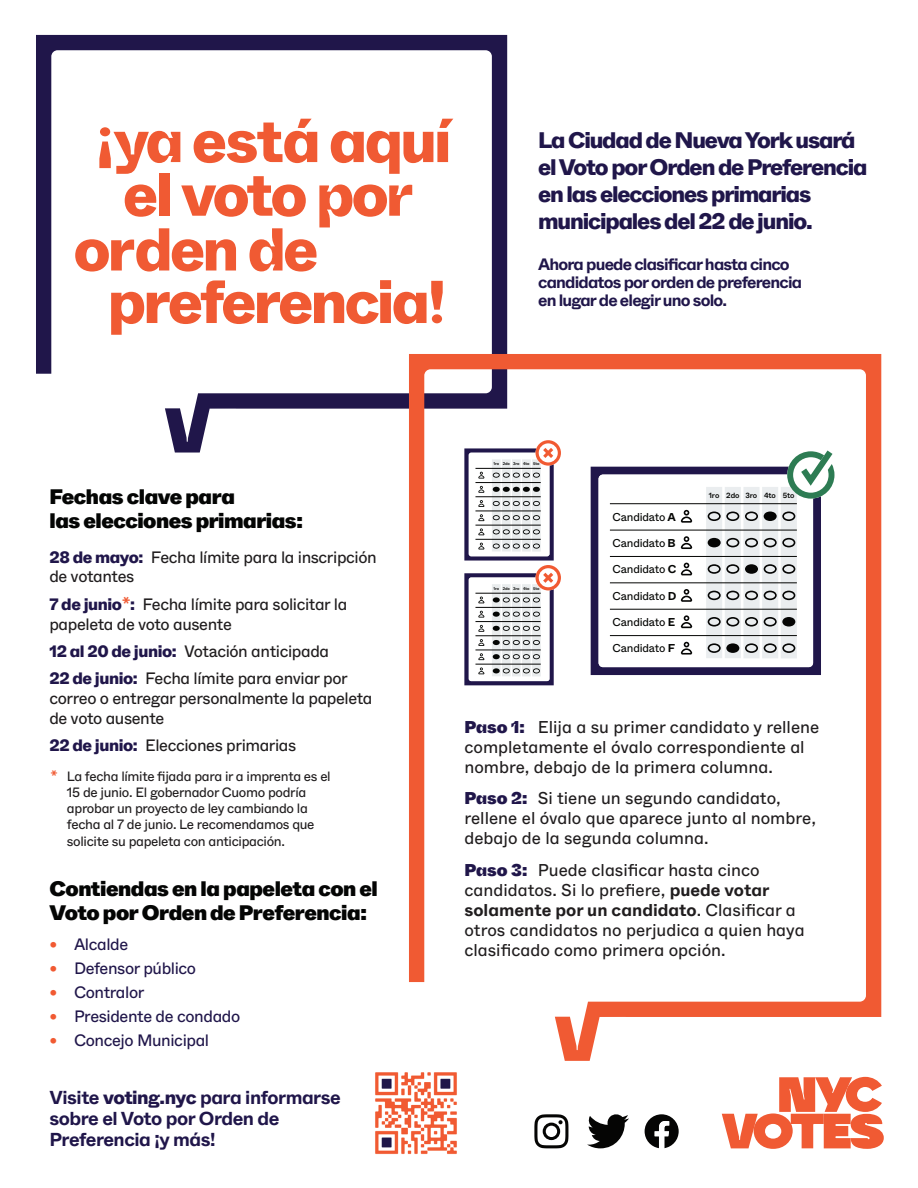
<style>
.page{position:relative;width:918px;height:1188px;background:#fff}
.page>*{position:absolute;margin:0;border:0;box-sizing:border-box;transform-origin:0 0}
.t1{font:800 22.5px/27px "ABC Whyte";letter-spacing:-.05em;color:#20164a}
.t2{font:900 21px/24px "ABC Whyte";letter-spacing:-.025em;color:#040504}
.t3{font:700 18.75px/21px "ABC Whyte";letter-spacing:-.025em;color:#20164a}
.t4{font:17.1px/20px "ABC Whyte";color:#201d1e}
.t5{font:16.5px/19.8px "ABC Whyte";letter-spacing:-.025em;color:#201d1e}
.t6{font:700 16.5px/18px "ABC Whyte";letter-spacing:-.05em;color:#20164a}
.t7{font:16.5px "ABC Whyte";letter-spacing:-.025em;color:#20164a}
.t8{font:13.5px/16.2px "ABC Whyte";letter-spacing:-.025em;color:#201d1e}
.t9{font:11.4px "ABC Whyte";letter-spacing:-.015em;color:#040503}
.t10{font:500 7.5px "ABC Whyte";letter-spacing:-.01em;color:#040503}
.t11{font:500 4.05px "ABC Whyte";letter-spacing:-.005em;color:#050504}
.s1{font-weight:800;color:#20164a}
.s2{color:#f05a33}
.s3{font-size:15px;color:#f15a32}
.s4{font-weight:800}
.s5{font-weight:700}
.s6{font-family:"ABC Whyte Inktrap";font-weight:900;color:#20164a}
</style>
<div class="page">
<svg style="left:722px;top:1077px;width:162px;height:72px"></svg>
<svg style="left:645px;top:1114px;width:34px;height:34px"></svg>
<svg style="left:534px;top:1114px;width:34px;height:34px"></svg>
<svg style="left:587px;top:1114px;width:42px;height:34px"></svg>
<img style="left:375px;top:1072px;width:82px;height:83px">
<svg style="left:36px;top:35px;width:471px;height:418px"></svg>
<svg style="left:409px;top:354px;width:472px;height:707px"></svg>
<svg style="left:591px;top:467px;width:230px;height:208px;background:#2b2253"></svg>
<div style="left:599px;top:475px;width:214px;height:192px;background:#fff;border-radius:4px"></div>
<div style="left:781px;top:487px;width:16px;height:171px;background:#eaedef"></div>
<div style="left:762px;top:487px;width:16px;height:171px;background:#eaedef"></div>
<div style="left:743px;top:487px;width:17px;height:171px;background:#eaedef"></div>
<div style="left:725px;top:487px;width:16px;height:171px;background:#eaedef"></div>
<div style="left:706px;top:487px;width:16px;height:171px;background:#eaedef"></div>
<svg style="left:681px;top:510px;width:11px;height:13px"></svg>
<svg style="left:708px;top:512px;width:31px;height:9px"></svg>
<svg style="left:745px;top:512px;width:13px;height:9px"></svg>
<svg style="left:764px;top:512px;width:31px;height:9px"></svg>
<svg style="left:681px;top:536px;width:11px;height:13px"></svg>
<svg style="left:708px;top:538px;width:31px;height:9px"></svg>
<svg style="left:745px;top:538px;width:13px;height:9px"></svg>
<svg style="left:764px;top:538px;width:31px;height:9px"></svg>
<svg style="left:681px;top:563px;width:11px;height:12px"></svg>
<svg style="left:708px;top:564px;width:31px;height:10px"></svg>
<svg style="left:745px;top:564px;width:13px;height:10px"></svg>
<svg style="left:764px;top:564px;width:31px;height:10px"></svg>
<svg style="left:681px;top:589px;width:11px;height:13px"></svg>
<svg style="left:708px;top:591px;width:31px;height:9px"></svg>
<svg style="left:745px;top:591px;width:13px;height:9px"></svg>
<svg style="left:764px;top:591px;width:31px;height:9px"></svg>
<svg style="left:681px;top:615px;width:11px;height:13px"></svg>
<svg style="left:708px;top:617px;width:31px;height:10px"></svg>
<svg style="left:745px;top:617px;width:13px;height:10px"></svg>
<svg style="left:764px;top:617px;width:31px;height:10px"></svg>
<svg style="left:681px;top:642px;width:11px;height:13px"></svg>
<svg style="left:708px;top:643px;width:31px;height:10px"></svg>
<svg style="left:745px;top:643px;width:13px;height:10px"></svg>
<svg style="left:764px;top:643px;width:31px;height:10px"></svg>
<hr style="left:610px;top:503px;width:187px;height:1px;background:#040503">
<hr style="left:610px;top:530px;width:187px;height:1px;background:#040503">
<hr style="left:610px;top:556px;width:187px;height:1px;background:#040503">
<hr style="left:610px;top:583px;width:187px;height:1px;background:#040503">
<hr style="left:610px;top:609px;width:187px;height:1px;background:#040503">
<hr style="left:610px;top:635px;width:187px;height:1px;background:#040503">
<svg style="left:787px;top:451px;width:47px;height:48px"></svg>
<svg style="left:464px;top:440px;width:97px;height:245px"></svg>
<svg style="left:75px;top:119px;width:378px;height:153px"></svg>
<div style="left:100px;top:127px;width:10px;height:9px;background:#f05a33;border-radius:50%"></div>
<svg style="left:111px;top:280px;width:332px;height:55px"></svg>
<div style="left:432px;top:314px;width:10px;height:9px;background:#f05a33;border-radius:50%"></div>
<p class="t2" style="left:49px;top:485px;width:255px">Fechas clave para<br>las elecciones primarias:</p>
<p class="t5" style="left:49px;top:547px;width:329px"><span class="s1">28 de mayo:</span> Fecha límite para la inscripción de votantes</p>
<p class="t5" style="left:49px;top:594px;width:299px"><span class="s1">7 de junio</span><span class="s2">*</span><span class="s1">:</span> Fecha límite para solicitar la papeleta de voto ausente</p>
<p class="t5" style="left:49px;top:638px;width:300px;line-height:27.3px"><span class="s1">12 al 20 de junio:</span> Votación anticipada<br><span class="s1">22 de junio:</span> Fecha límite para enviar por</p>
<p class="t5" style="left:49px;top:688px;width:325px">correo o entregar personalmente la papeleta de voto ausente</p>
<p class="t5" style="left:49px;top:735px;width:248px"><span class="s1">22 de junio:</span> Elecciones primarias</p>
<p class="t8" style="left:67px;top:768px;width:265px;text-indent:-16px"><span class="s2">*</span> La fecha límite fijada para ir a imprenta es el 15 de junio. El gobernador Cuomo podría aprobar un proyecto de ley cambiando la fecha al 7 de junio. Le recomendamos que solicite su papeleta con anticipación.</p>
<p class="t2" style="left:49px;top:877px;width:330px">Contiendas en la papeleta con el<br>Voto por Orden de Preferencia:</p>
<p class="t7" style="left:49px;top:934px;width:80px"><span class="s3">•</span> Alcalde</p>
<p class="t7" style="left:49px;top:958px;width:148px"><span class="s3">•</span> Defensor público</p>
<p class="t7" style="left:49px;top:982px;width:96px"><span class="s3">•</span> Contralor</p>
<p class="t7" style="left:49px;top:1006px;width:192px"><span class="s3">•</span> Presidente de condado</p>
<p class="t7" style="left:49px;top:1030px;width:161px"><span class="s3">•</span> Concejo Municipal</p>
<p class="t3" style="left:49px;top:1087px;width:293px">Visite <span class="s4">voting.nyc</span> para informarse sobre el Voto por Orden de<br>Preferencia ¡y más!</p>
<h1 class="t1" style="left:538px;top:127px;width:331px">La Ciudad de Nueva York usará el Voto por Orden de Preferencia en las elecciones primarias municipales del 22 de junio.</h1>
<p class="t6" style="left:538px;top:255px;width:266px">Ahora puede clasificar hasta cinco candidatos por orden de preferencia en lugar de elegir uno solo.</p>
<p class="t11" style="left:493px;top:461px;width:48px">1ro 2do 3ro 4to 5to</p>
<p class="t11" style="left:493px;top:586px;width:48px">1ro 2do 3ro 4to 5to</p>
<p class="t9" style="left:613px;top:509px;width:65px">Candidato <span class="s5">A</span></p>
<p class="t9" style="left:613px;top:536px;width:65px">Candidato <span class="s5">B</span></p>
<p class="t9" style="left:613px;top:562px;width:65px">Candidato <span class="s5">C</span></p>
<p class="t9" style="left:613px;top:588px;width:65px">Candidato <span class="s5">D</span></p>
<p class="t9" style="left:613px;top:615px;width:64px">Candidato <span class="s5">E</span></p>
<p class="t9" style="left:613px;top:641px;width:64px">Candidato <span class="s5">F</span></p>
<p class="t10" style="left:709px;top:490px;width:87px">1ro 2do 3ro 4to 5to</p>
<p class="t4" style="left:464px;top:717px;width:357px"><span class="s6">Paso 1:</span> Elija a su primer candidato y rellene completamente el óvalo correspondiente al nombre, debajo de la primera columna.</p>
<p class="t4" style="left:464px;top:789px;width:353px"><span class="s6">Paso 2:</span> Si tiene un segundo candidato, rellene el óvalo que aparece junto al nombre, debajo de la segunda columna.</p>
<p class="t4" style="left:464px;top:861px;width:342px"><span class="s6">Paso 3:</span> Puede clasificar hasta cinco candidatos. Si lo prefiere, <span class="s5">puede votar solamente por un candidato</span>. Clasificar a otros candidatos no perjudica a quien haya clasificado como primera opción.</p>
</div>
